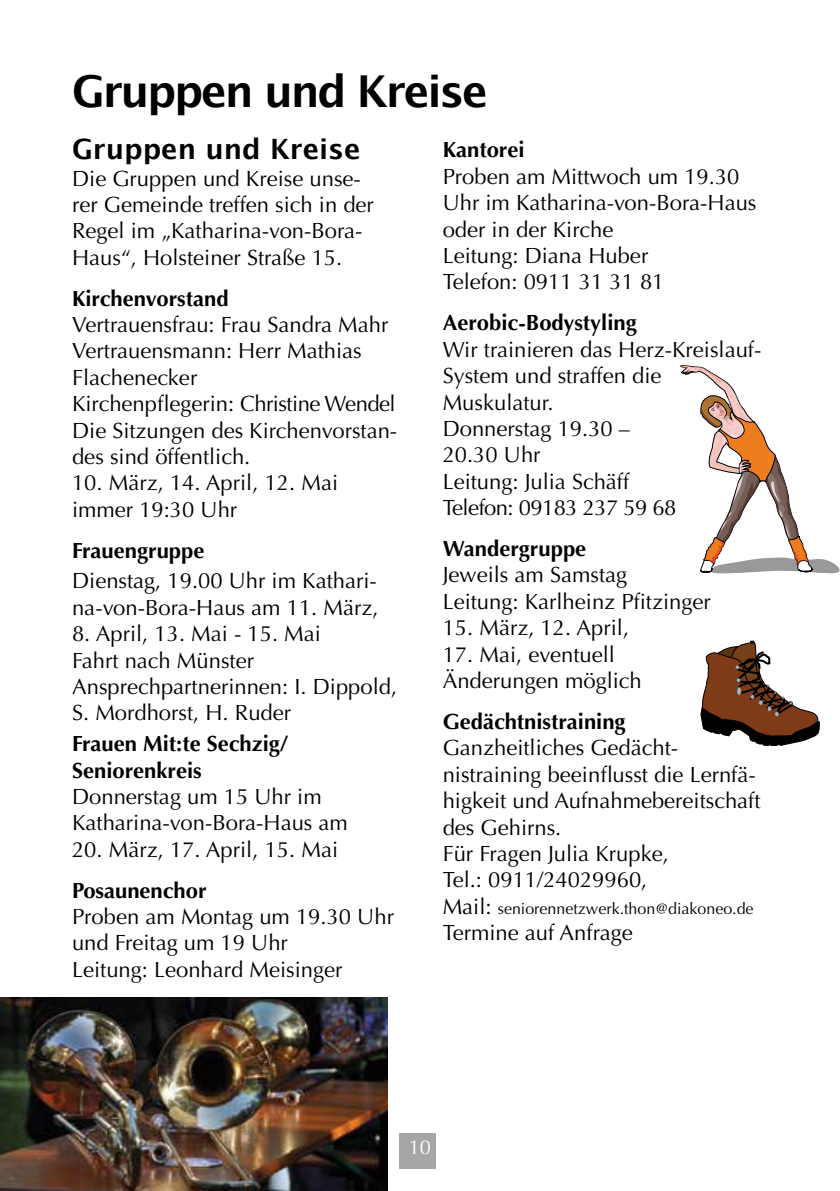
<style>
.page{position:relative;width:840px;height:1191px;background:#fff}
.page>*{position:absolute;margin:0;border:0;box-sizing:border-box;transform-origin:0 0}
.t1{font:700 44px "Lucida Grande";letter-spacing:-.05em;color:#000}
.t2{font:700 28px "Lucida Grande";color:#000}
.t3{font:22px/26.4px "Optima";color:#000}
.t4{font:700 22px/26.4px "Optima";color:#000}
.t5{font:20px "Optima";color:#fff}
.t6{font:16px "Optima";color:#000}
.s1{font-size:22px}
</style>
<div class="page">
<div style="left:399px;top:1133px;width:36px;height:35px;background:#a5a6a8"></div>
<svg style="left:680px;top:366px;width:159px;height:207px"></svg>
<svg style="left:700px;top:641px;width:119px;height:105px"></svg>
<img style="left:0;top:997px;width:387px;height:194px">
<h1 class="t1" style="left:72px;top:55px;width:417px">Gruppen und Kreise</h1>
<p class="t2" style="left:72px;top:126px;width:290px">Gruppen und Kreise</p>
<p class="t3" style="left:72px;top:165px;width:303px">Die Gruppen und Kreise unse&shy;rer Gemeinde treffen sich in der<br>Regel im „Katharina-von-Bora-<br>Haus“, Holsteiner Straße 15.</p>
<p class="t4" style="left:72px;top:285px;width:158px">Kirchenvorstand</p>
<p class="t3" style="left:72px;top:312px;width:326px">Vertrauensfrau: Frau Sandra Mahr<br>Vertrauensmann: Herr Mathias<br>Flachenecker<br>Kirchenpflegerin: Christine Wendel<br>Die Sitzungen des Kirchenvorstan&shy;des sind öffentlich.</p>
<p class="t3" style="left:72px;top:470px;width:267px">10. März, 14. April, 12. Mai immer 19:30 Uhr</p>
<p class="t4" style="left:72px;top:537px;width:134px">Frauengruppe</p>
<p class="t3" style="left:72px;top:568px;width:308px">Dienstag, 19.00 Uhr im Kathari&shy;na-von-Bora-Haus am 11. März,</p>
<p class="t3" style="left:72px;top:621px;width:326px">8. April, 13. Mai - 15. Mai<br>Fahrt nach Münster<br>Ansprechpartnerinnen: I. Dippold,<br>S. Mordhorst, H. Ruder</p>
<p class="t4" style="left:72px;top:730px;width:218px">Frauen Mit:te Sechzig/<br>Seniorenkreis</p>
<p class="t3" style="left:72px;top:783px;width:277px">Donnerstag um 15 Uhr im<br>Katharina-von-Bora-Haus am</p>
<p class="t3" style="left:72px;top:836px;width:267px">20. März, 17. April, 15. Mai</p>
<p class="t4" style="left:72px;top:877px;width:136px">Posaunenchor</p>
<p class="t3" style="left:72px;top:903px;width:323px">Proben am Montag um 19.30 Uhr und Freitag um 19 Uhr<br>Leitung: Leonhard Meisinger</p>
<p class="t4" style="left:442px;top:137px;width:83px">Kantorei</p>
<p class="t3" style="left:442px;top:163px;width:315px">Proben am Mittwoch um 19.30<br>Uhr im Katharina-von-Bora-Haus oder in der Kirche<br>Leitung: Diana Huber<br>Telefon: 0911 31 31 81</p>
<p class="t4" style="left:442px;top:310px;width:195px">Aerobic-Bodystyling</p>
<p class="t3" style="left:442px;top:336px;width:320px">Wir trainieren das Herz-Kreislauf-<br>System und straffen die<br>Muskulatur.<br>Donnerstag 19.30 –<br>20.30 Uhr<br>Leitung: Julia Schäff<br>Telefon: 09183 237 59 68</p>
<p class="t4" style="left:442px;top:535px;width:145px">Wandergruppe</p>
<p class="t3" style="left:442px;top:562px;width:269px">Jeweils am Samstag<br>Leitung: Karlheinz Pfitzinger</p>
<p class="t3" style="left:442px;top:615px;width:188px">15. März, 12. April,</p>
<p class="t3" style="left:442px;top:641px;width:200px">17. Mai, eventuell<br>Änderungen möglich</p>
<p class="t4" style="left:442px;top:708px;width:184px">Gedächtnistraining</p>
<p class="t3" style="left:442px;top:735px;width:319px">Ganzheitliches Gedächt&shy;nistraining beeinflusst die Lernfä&shy;higkeit und Aufnahmebereitschaft des Gehirns.<br>Für Fragen Julia Krupke,<br>Tel.: 0911/24029960,</p>
<p class="t6" style="left:442px;top:899px;width:312px"><span class="s1">Mail:</span> seniorennetzwerk.thon@diakoneo.de</p>
<p class="t3" style="left:442px;top:920px;width:191px">Termine auf Anfrage</p>
<p class="t5" style="left:408px;top:1135px;width:24px">10</p>
</div>
